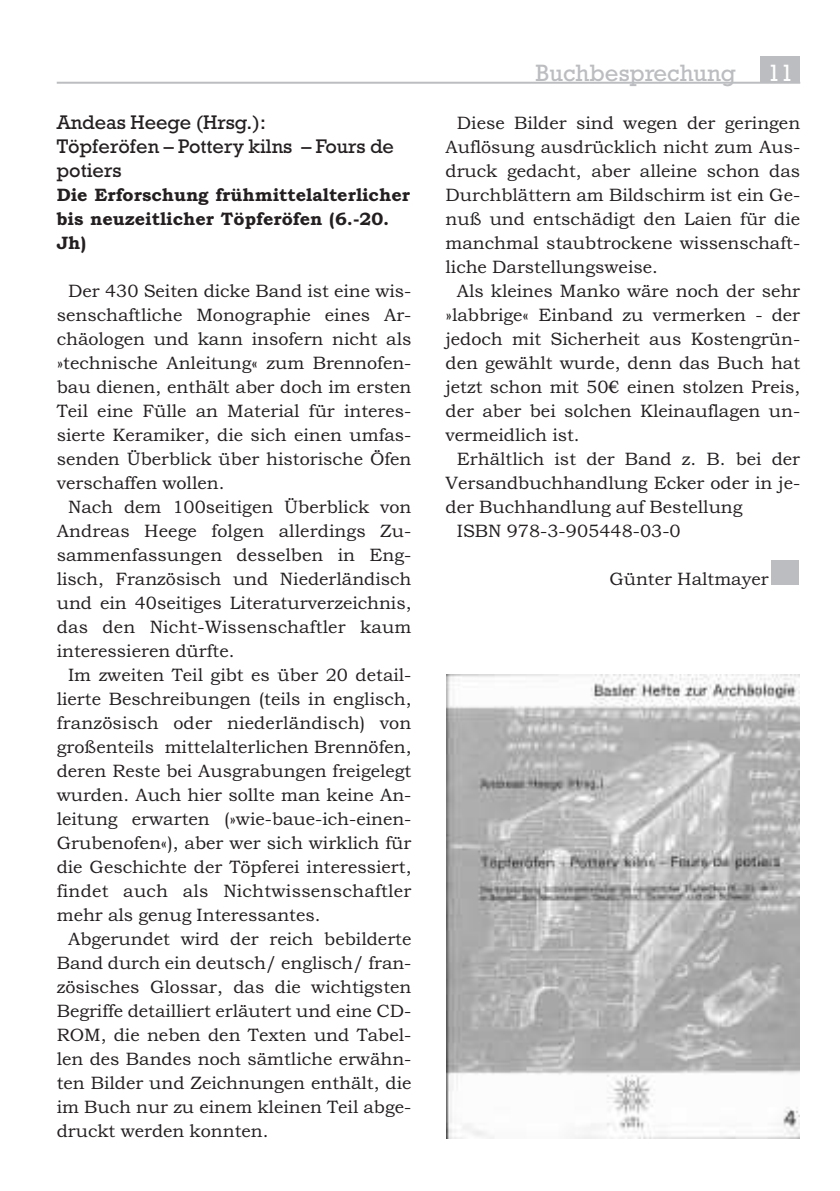
<style>
.page{position:relative;width:840px;height:1191px;background:#fff}
.page>*{position:absolute;margin:0;border:0;box-sizing:border-box;transform-origin:0 0}
.t1{font:24px "Rockwell";color:#bcbdc0}
.t2{font:24px "Rockwell";color:#fff}
.t3{font:20px/24px "Rockwell";color:#231f20}
.t4{font:18px/24px "Bookman Old Style";color:#231f20;text-align:justify}
.t5{font:700 18px/24px "Bookman Old Style";color:#231f20}
</style>
<div class="page">
<hr style="left:57px;top:82px;width:742px;height:2px;background:#bcbdc0">
<div style="left:760px;top:57px;width:39px;height:26px;background:#bcbdc0"></div>
<div style="left:770px;top:561px;width:27px;height:24px;background:#bcbdc0"></div>
<img style="left:446px;top:675px;width:352px;height:463px">
<p class="t3" style="left:57px;top:110px;width:338px">Andeas Heege (Hrsg.):<br>Töpferöfen – Pottery kilns – Fours de potiers</p>
<p class="t5" style="left:57px;top:182px;width:354px">Die Erforschung frühmittelalterlicher bis neuzeitlicher Töpferöfen (6.-20.<br>Jh)</p>
<p class="t4" style="left:57px;top:278px;width:356px;text-indent:11px">Der 430 Seiten dicke Band ist eine wis&shy;senschaftliche Monographie eines Ar&shy;chäologen und kann insofern nicht als »technische Anleitung« zum Brennofen&shy;bau dienen, enthält aber doch im ersten Teil eine Fülle an Material für interes&shy;sierte Keramiker, die sich einen umfas&shy;senden Überblick über historische Öfen verschaffen wollen.</p>
<p class="t4" style="left:57px;top:494px;width:356px;text-indent:11px">Nach dem 100seitigen Überblick von Andreas Heege folgen allerdings Zu&shy;sammenfassungen desselben in Eng&shy;lisch, Französisch und Niederländisch und ein 40seitiges Literaturverzeichnis, das den Nicht-Wissenschaftler kaum interessieren dürfte.</p>
<p class="t4" style="left:57px;top:662px;width:356px;text-indent:11px">Im zweiten Teil gibt es über 20 detail&shy;lierte Beschreibungen (teils in englisch, französisch oder niederländisch) von großenteils mittelalterlichen Brennöfen, deren Reste bei Ausgrabungen freigelegt wurden. Auch hier sollte man keine An&shy;leitung erwarten (»wie-baue-ich-einen-Grubenofen«), aber wer sich wirklich für die Geschichte der Töpferei interessiert, findet auch als Nichtwissenschaftler mehr als genug Interessantes.</p>
<p class="t4" style="left:57px;top:926px;width:356px;text-indent:11px">Abgerundet wird der reich bebilderte Band durch ein deutsch/ englisch/ fran&shy;zösisches Glossar, das die wichtigsten Begriffe detailliert erläutert und eine CD-ROM, die neben den Texten und Tabel&shy;len des Bandes noch sämtliche erwähn&shy;ten Bilder und Zeichnungen enthält, die im Buch nur zu einem kleinen Teil abge&shy;druckt werden konnten.</p>
<h1 class="t1" style="left:535px;top:58px;width:202px">Buchbesprechung</h1>
<h1 class="t2" style="left:767px;top:58px;width:28px">11</h1>
<p class="t4" style="left:445px;top:110px;width:356px;text-indent:11px">Diese Bilder sind wegen der geringen Auflösung ausdrücklich nicht zum Aus&shy;druck gedacht, aber alleine schon das Durchblättern am Bildschirm ist ein Ge&shy;nuß und entschädigt den Laien für die manchmal staubtrockene wissenschaft&shy;liche Darstellungsweise.</p>
<p class="t4" style="left:445px;top:278px;width:356px;text-indent:11px">Als kleines Manko wäre noch der sehr »labbrige« Einband zu vermerken - der jedoch mit Sicherheit aus Kostengrün&shy;den gewählt wurde, denn das Buch hat jetzt schon mit 50€ einen stolzen Preis, der aber bei solchen Kleinauflagen un&shy;vermeidlich ist.</p>
<p class="t4" style="left:456px;top:446px;width:344px">Erhältlich ist der Band z. B. bei der</p>
<p class="t4" style="left:445px;top:470px;width:356px">Versandbuchhandlung Ecker oder in je-</p>
<p class="t4" style="left:445px;top:494px;width:298px">der Buchhandlung auf Bestellung</p>
<p class="t4" style="left:456px;top:518px;width:225px">ISBN 978-3-905448-03-0</p>
<p class="t4" style="left:609px;top:566px;width:161px">Günter Haltmayer</p>
</div>
